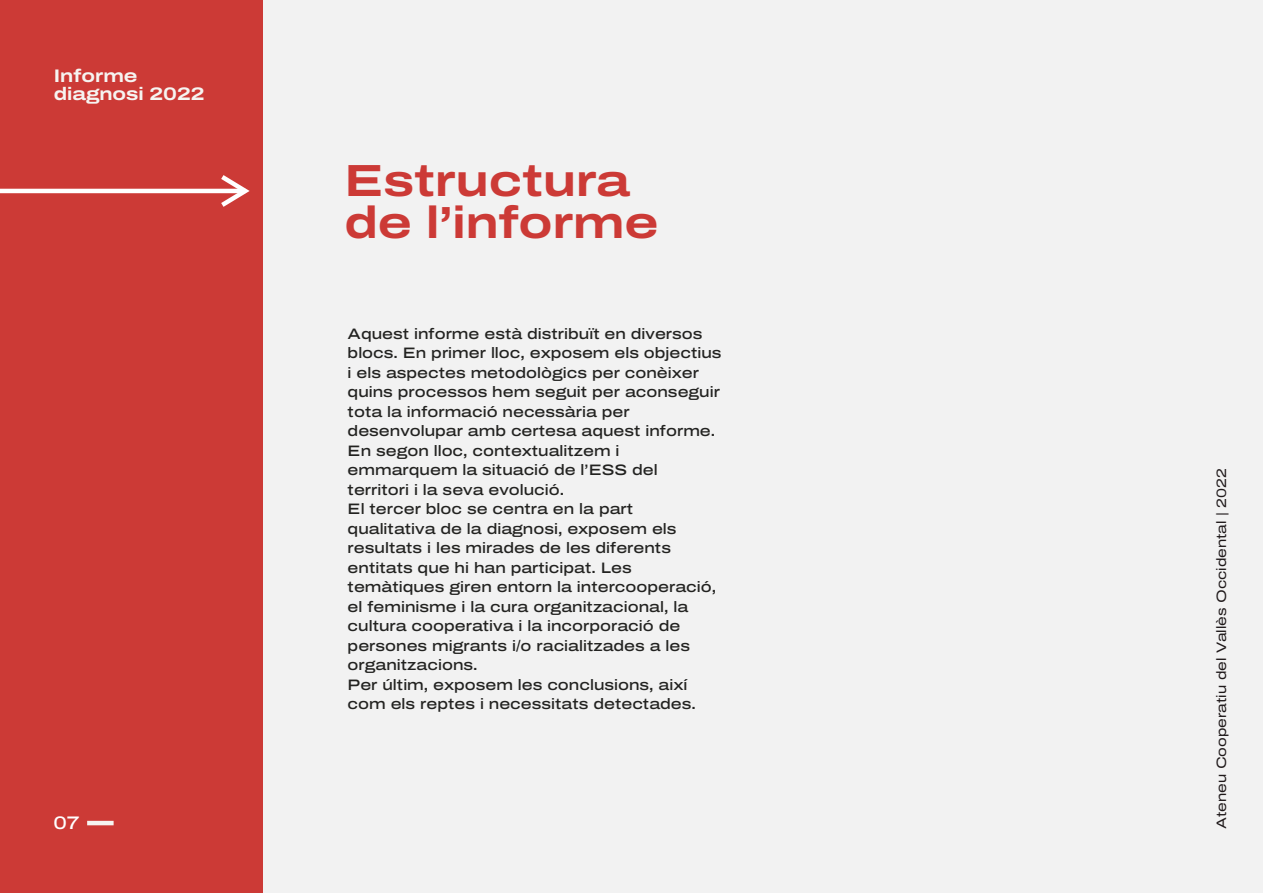
<style>
.page{position:relative;width:1263px;height:893px;background:#fff}
.page>*{position:absolute;margin:0;border:0;box-sizing:border-box;transform-origin:0 0}
.t1{font:700 45px/42px "Archivo Expanded";color:#cc3a36}
.t2{font:700 18.15px/18px "Archivo Expanded";color:#f6f4f1}
.t3{font:500 18.15px "Archivo Expanded";color:#fff}
.t4{font:500 15.15px/19.5px "Archivo Expanded";color:#222220}
.t5{font:13.65px "Archivo Expanded";color:#1f191a}
</style>
<div class="page">
<div style="left:197px;top:0;width:1066px;height:893px;background:#f2f2f2"></div>
<div style="left:0;top:0;width:262px;height:893px;background:#cc3a36"></div>
<hr style="left:0;top:189px;width:245px;height:4px;background:#fff">
<svg style="left:216px;top:175px;width:34px;height:32px"></svg>
<hr style="left:87px;top:821px;width:27px;height:4px;background:#f6f4f1">
<p class="t2" style="left:54px;top:67px;width:152px">Informe diagnosi 2022</p>
<p class="t3" style="left:54px;top:809px;width:27px">07</p>
<h1 class="t1" style="left:344px;top:159px;width:316px">Estructura de l’informe</h1>
<p class="t4" style="left:348px;top:324px;width:375px">Aquest informe està distribuït en diversos blocs. En primer lloc, exposem els objectius i els aspectes metodològics per conèixer quins processos hem seguit per aconseguir tota la informació necessària per desenvolupar amb certesa aquest informe.<br>En segon lloc, contextualitzem i emmarquem la situació de l’ESS del territori i la seva evolució.<br>El tercer bloc se centra en la part qualitativa de la diagnosi, exposem els resultats i les mirades de les diferents entitats que hi han participat. Les temàtiques giren entorn la intercooperació, el feminisme i la cura organitzacional, la cultura cooperativa i la incorporació de persones migrants i/o racialitzades a les organitzacions.<br>Per últim, exposem les conclusions, així com els reptes i necessitats detectades.</p>
<p class="t5" style="left:1211px;top:829px;width:362px;rotate:-90deg">Ateneu Cooperatiu del Vallès Occidental | 2022</p>
</div>
